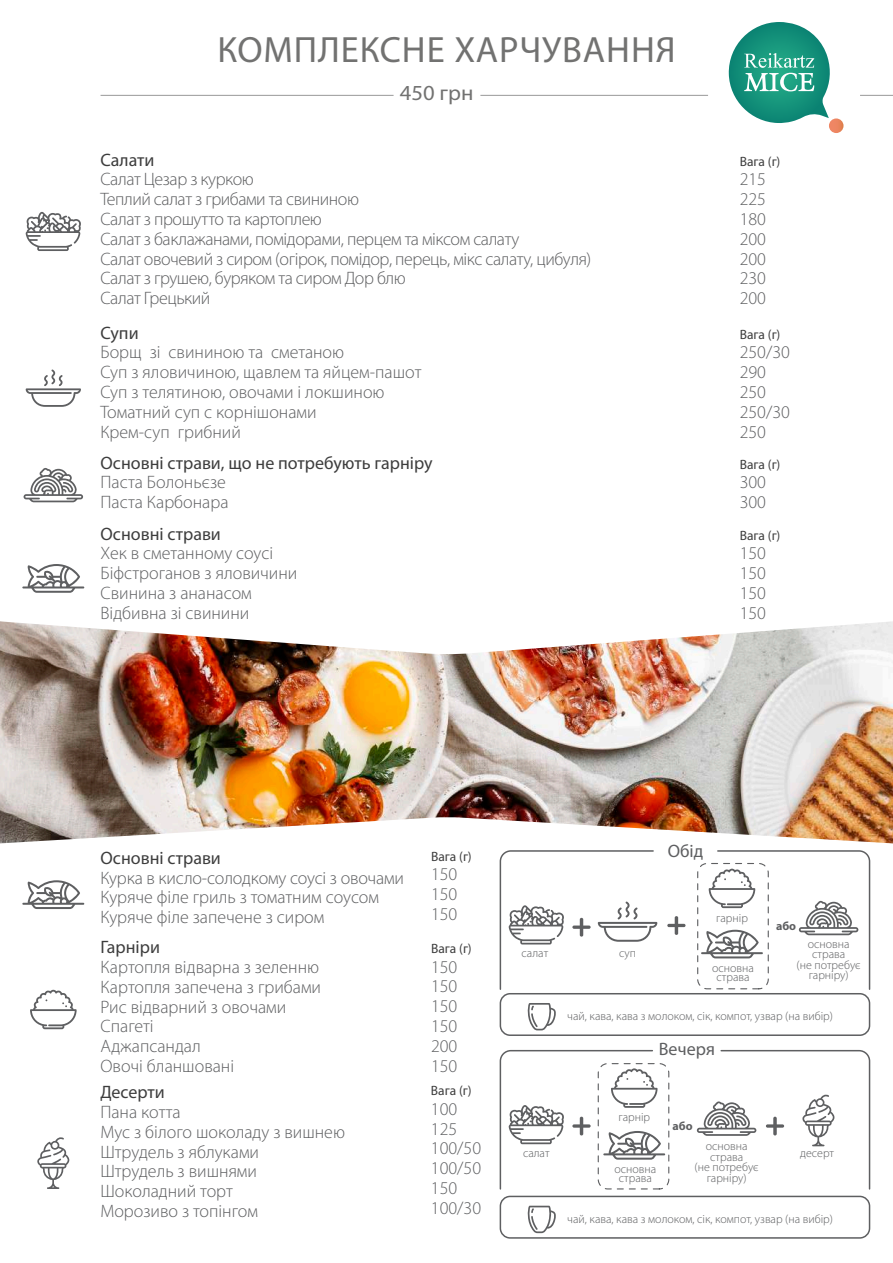
<style>
.page{position:relative;width:893px;height:1263px;background:#fff}
.page>*{position:absolute;margin:0;border:0;box-sizing:border-box;transform-origin:0 0}
.t1{font:36.6px "Myriad Pro";letter-spacing:.025em;color:#727271}
.t2{font:21.45px "Myriad Pro";color:#727271;scale:1.06 1}
.t3{font:300 18px/19.8px "Myriad Pro";color:#5e5f61}
.t4{font:300 18px/19.8px "Myriad Pro";letter-spacing:-.025em;color:#5e5f61}
.t5{font:18px "Myriad Pro";color:#3d3d3d}
.t6{font:18px "Myriad Pro";color:#5e5f61}
.t7{font:13.5px "Myriad Pro";color:#3d3d3d}
.t8{font:300 12px/10.5px "Myriad Pro";color:#5e5f61;text-align:center}
.t9{font:700 12px "Myriad Pro";color:#5e5f61}
</style>
<div class="page">
<svg style="left:22px;top:564px;width:62px;height:29px"></svg>
<hr style="left:860px;top:95px;width:33px;height:1px;background:#989898">
<svg style="left:37px;top:1137px;width:32px;height:52px"></svg>
<hr style="left:101px;top:95px;width:293px;height:1px;background:#989898">
<hr style="left:480px;top:95px;width:228px;height:1px;background:#989898">
<svg style="left:22px;top:880px;width:62px;height:29px"></svg>
<svg style="left:24px;top:468px;width:59px;height:34px"></svg>
<svg style="left:30px;top:990px;width:47px;height:39px"></svg>
<svg style="left:26px;top:212px;width:55px;height:39px"></svg>
<svg style="left:26px;top:369px;width:55px;height:38px"></svg>
<svg style="left:527px;top:1003px;width:29px;height:27px"></svg>
<svg style="left:499px;top:850px;width:158px;height:140px"></svg>
<div style="left:500px;top:993px;width:370px;height:43px;border:2px solid #5e5f61;border-radius:10px"></div>
<svg style="left:667px;top:916px;width:18px;height:19px"></svg>
<svg style="left:527px;top:1206px;width:29px;height:27px"></svg>
<svg style="left:499px;top:1049px;width:166px;height:141px"></svg>
<div style="left:500px;top:1196px;width:370px;height:43px;border:2px solid #5e5f61;border-radius:10px"></div>
<div style="left:598px;top:1063px;width:71px;height:126px;border:1px dashed #5e5f61;border-radius:10px"></div>
<div style="left:697px;top:863px;width:72px;height:126px;border:1px dashed #5e5f61;border-radius:10px"></div>
<svg style="left:701px;top:850px;width:170px;height:140px"></svg>
<svg style="left:697px;top:1049px;width:174px;height:141px"></svg>
<img style="left:0;top:621px;width:893px;height:222px">
<svg style="left:829px;top:118px;width:14px;height:15px"></svg>
<svg style="left:728px;top:22px;width:103px;height:101px"></svg>
<h1 class="t1" style="left:217px;top:27px;width:460px">КОМПЛЕКСНЕ ХАРЧУВАННЯ</h1>
<p class="t2" style="left:400px;top:80px;width:71px">450 грн</p>
<p class="t5" style="left:101px;top:148px;width:55px">Салати</p>
<p class="t4" style="left:101px;top:170px;width:492px">Салат Цезар з куркою<br>Теплий салат з грибами та свининою<br>Салат з прошутто та картоплею<br>Салат з баклажанами, помідорами, перцем та міксом салату<br>Салат овочевий з сиром (огірок, помідор, перець, мікс салату, цибуля)<br>Салат з грушею, буряком та сиром Дор блю<br>Салат Грецький</p>
<p class="t5" style="left:101px;top:321px;width:40px">Супи</p>
<p class="t3" style="left:101px;top:343px;width:323px">Борщ зі свининою та сметаною<br>Суп з яловичиною, щавлем та яйцем-пашот<br>Суп з телятиною, овочами і локшиною<br>Томатний суп с корнішонами<br>Крем-суп грибний</p>
<p class="t5" style="left:101px;top:451px;width:334px">Основні страви, що не потребують гарніру</p>
<p class="t3" style="left:101px;top:473px;width:129px">Паста Болоньєзе<br>Паста Карбонара</p>
<p class="t5" style="left:101px;top:522px;width:122px">Основні страви</p>
<p class="t3" style="left:101px;top:544px;width:198px">Хек в сметанному соусі<br>Біфстроганов з яловичини<br>Свинина з ананасом<br>Відбивна зі свинини</p>
<p class="t7" style="left:740px;top:153px;width:42px">Вага (г)</p>
<p class="t3" style="left:740px;top:170px;width:28px;text-align:justify">215<br>225<br>180<br>200<br>200<br>230<br>200</p>
<p class="t7" style="left:740px;top:326px;width:42px">Вага (г)</p>
<p class="t3" style="left:740px;top:343px;width:52px">250/30<br>290<br>250<br>250/30<br>250</p>
<p class="t7" style="left:740px;top:456px;width:42px">Вага (г)</p>
<p class="t3" style="left:740px;top:473px;width:28px">300<br>300</p>
<p class="t7" style="left:740px;top:527px;width:42px">Вага (г)</p>
<p class="t3" style="left:740px;top:544px;width:28px;text-align:justify">150<br>150<br>150<br>150</p>
<p class="t5" style="left:101px;top:847px;width:122px">Основні страви</p>
<p class="t3" style="left:101px;top:868px;width:305px">Курка в кисло-солодкому соусі з овочами<br>Куряче філе гриль з томатним соусом<br>Куряче філе запечене з сиром</p>
<p class="t7" style="left:431px;top:848px;width:42px">Вага (г)</p>
<p class="t3" style="left:431px;top:865px;width:28px;text-align:justify">150<br>150<br>150</p>
<p class="t6" style="left:668px;top:840px;width:37px">Обiд</p>
<p class="t8" style="left:716px;top:912px;width:33px">гарнiр</p>
<p class="t9" style="left:776px;top:918px;width:22px">або</p>
<p class="t5" style="left:101px;top:936px;width:61px">Гарніри</p>
<p class="t3" style="left:101px;top:957px;width:222px">Картопля відварна з зеленню<br>Картопля запечена з грибами<br>Рис відварний з овочами<br>Спагеті<br>Аджапсандал<br>Овочі бланшовані</p>
<p class="t5" style="left:100px;top:1081px;width:66px">Десерти</p>
<p class="t3" style="left:100px;top:1102px;width:246px">Пана котта<br>Мус з білого шоколаду з вишнею<br>Штрудель з яблуками<br>Штрудель з вишнями<br>Шоколадний торт<br>Морозиво з топінгом</p>
<p class="t7" style="left:431px;top:940px;width:42px">Вага (г)</p>
<p class="t3" style="left:431px;top:957px;width:28px;text-align:justify">150<br>150<br>150<br>150<br>200<br>150</p>
<p class="t7" style="left:431px;top:1082px;width:42px">Вага (г)</p>
<p class="t3" style="left:431px;top:1099px;width:52px">100<br>125<br>100/50<br>100/50<br>150<br>100/30</p>
<p class="t8" style="left:522px;top:948px;width:28px">салат</p>
<p class="t8" style="left:619px;top:948px;width:19px">суп</p>
<p class="t8" style="left:712px;top:963px;width:43px;line-height:9px">основна страва</p>
<p class="t8" style="left:797px;top:939px;width:65px">основна страва<br>(не потребує гарніру)</p>
<p class="t8" style="left:567px;top:1011px;width:267px">чай, кава, кава з молоком, сiк, компот, узвар (на вибiр)</p>
<p class="t6" style="left:659px;top:1037px;width:58px">Вечеря</p>
<p class="t8" style="left:523px;top:1148px;width:28px">салат</p>
<p class="t8" style="left:619px;top:1112px;width:33px">гарнiр</p>
<p class="t8" style="left:614px;top:1164px;width:43px;line-height:9px">основна страва</p>
<p class="t9" style="left:672px;top:1118px;width:22px">або</p>
<p class="t8" style="left:695px;top:1141px;width:65px">основна страва<br>(не потребує гарніру)</p>
<p class="t8" style="left:800px;top:1148px;width:35px">десерт</p>
<p class="t8" style="left:567px;top:1214px;width:267px">чай, кава, кава з молоком, сiк, компот, узвар (на вибiр)</p>
</div>
